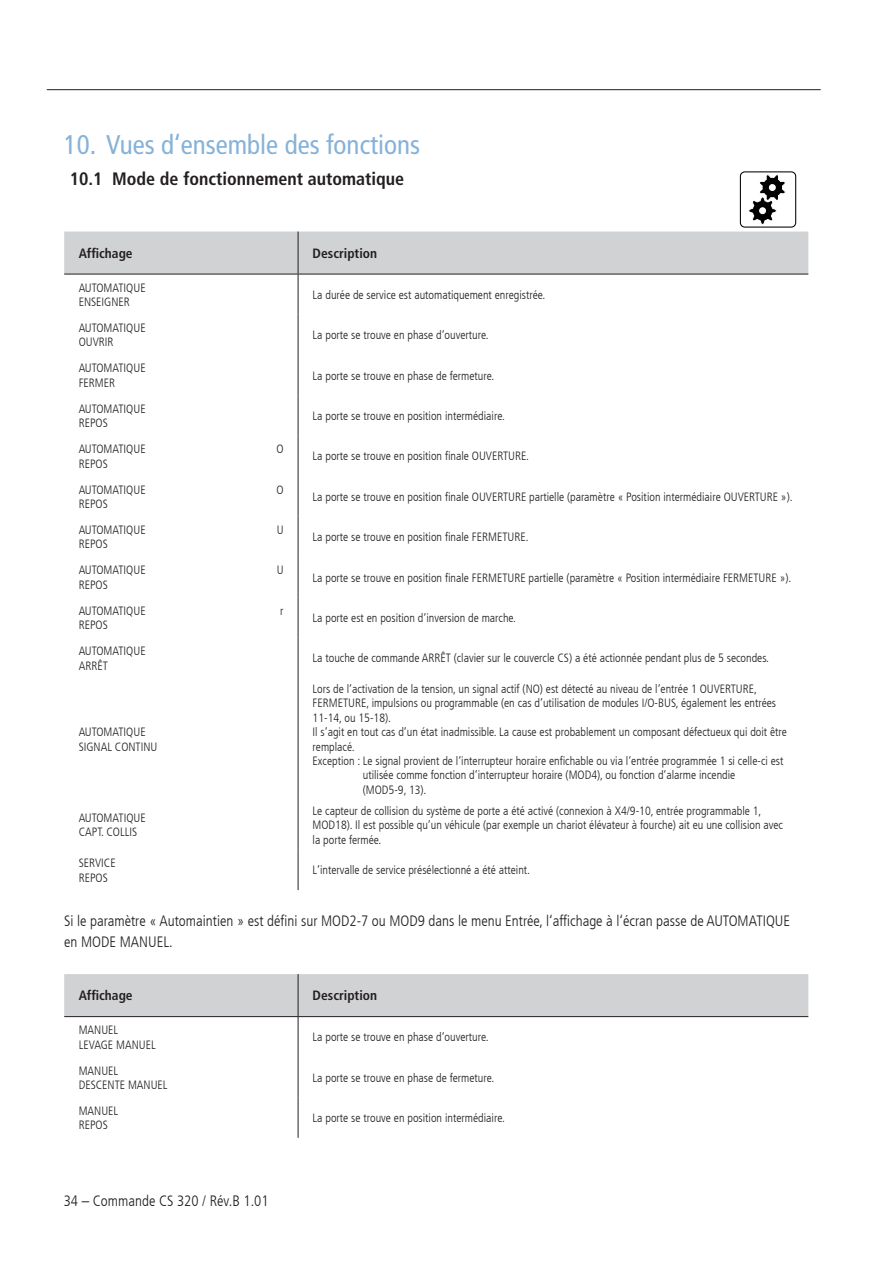
<style>
.page{position:relative;width:893px;height:1263px;background:#fff}
.page>*{position:absolute;margin:0;border:0;box-sizing:border-box;transform-origin:0 0}
.t1{font:condensed 27px "Frutiger LT Com";color:#86b2d9}
.t2{font:700 condensed 18px "Frutiger LT Com";color:#231f20}
.t3{font:300 condensed 15px/21px "Frutiger LT Com";color:#231f20}
.t4{font:700 condensed 13.5px "Frutiger LT Com";color:#231f20}
.t5{font:300 condensed 12px/14.4px "Frutiger LT Com";color:#231f20}
</style>
<div class="page">
<hr style="left:47px;top:89px;width:774px;height:1px;background:#231f20">
<div style="left:64px;top:232px;width:744px;height:42px;background:#d1d2d4"></div>
<hr style="left:298px;top:232px;width:1px;height:42px;background:#231f20">
<hr style="left:64px;top:274px;width:234px;height:1px;background:#231f20">
<hr style="left:298px;top:274px;width:510px;height:1px;background:#231f20">
<hr style="left:298px;top:274px;width:1px;height:40px;background:#231f20">
<hr style="left:298px;top:314px;width:1px;height:41px;background:#231f20">
<hr style="left:298px;top:355px;width:1px;height:40px;background:#231f20">
<hr style="left:298px;top:395px;width:1px;height:41px;background:#231f20">
<hr style="left:298px;top:436px;width:1px;height:40px;background:#231f20">
<hr style="left:298px;top:476px;width:1px;height:40px;background:#231f20">
<hr style="left:298px;top:516px;width:1px;height:41px;background:#231f20">
<hr style="left:298px;top:557px;width:1px;height:40px;background:#231f20">
<hr style="left:298px;top:597px;width:1px;height:41px;background:#231f20">
<hr style="left:298px;top:638px;width:1px;height:40px;background:#231f20">
<hr style="left:298px;top:678px;width:1px;height:122px;background:#231f20">
<hr style="left:298px;top:800px;width:1px;height:50px;background:#231f20">
<hr style="left:298px;top:850px;width:1px;height:40px;background:#231f20">
<div style="left:64px;top:974px;width:744px;height:42px;background:#d1d2d4"></div>
<hr style="left:298px;top:974px;width:1px;height:42px;background:#231f20">
<hr style="left:64px;top:1016px;width:234px;height:1px;background:#231f20">
<hr style="left:298px;top:1016px;width:510px;height:1px;background:#231f20">
<hr style="left:298px;top:1017px;width:1px;height:40px;background:#231f20">
<hr style="left:298px;top:1057px;width:1px;height:40px;background:#231f20">
<hr style="left:298px;top:1097px;width:1px;height:41px;background:#231f20">
<div style="left:740px;top:171px;width:56px;height:57px;border:1px solid #000;border-radius:4px"></div>
<svg style="left:749px;top:174px;width:37px;height:51px"></svg>
<h1 class="t1" style="left:64px;top:129px;width:358px">10. Vues d‘ensemble des fonctions</h1>
<h2 class="t2" style="left:70px;top:168px;width:336px">10.1 Mode de fonctionnement automatique</h2>
<p class="t4" style="left:79px;top:245px;width:55px">Affichage</p>
<p class="t4" style="left:313px;top:245px;width:66px">Description</p>
<p class="t5" style="left:79px;top:280px;width:68px">AUTOMATIQUE<br>ENSEIGNER</p>
<p class="t5" style="left:313px;top:288px;width:234px">La durée de service est automatiquement enregistrée.</p>
<p class="t5" style="left:79px;top:321px;width:68px">AUTOMATIQUE<br>OUVRIR</p>
<p class="t5" style="left:313px;top:328px;width:178px">La porte se trouve en phase d‘ouverture.</p>
<p class="t5" style="left:79px;top:361px;width:68px">AUTOMATIQUE<br>FERMER</p>
<p class="t5" style="left:313px;top:368px;width:183px">La porte se trouve en phase de fermeture.</p>
<p class="t5" style="left:79px;top:401px;width:68px">AUTOMATIQUE<br>REPOS</p>
<p class="t5" style="left:313px;top:409px;width:194px">La porte se trouve en position intermédiaire.</p>
<p class="t5" style="left:79px;top:442px;width:68px">AUTOMATIQUE</p>
<p class="t5" style="left:276px;top:442px;width:9px">O</p>
<p class="t5" style="left:79px;top:456px;width:31px">REPOS</p>
<p class="t5" style="left:313px;top:449px;width:218px">La porte se trouve en position finale OUVERTURE.</p>
<p class="t5" style="left:79px;top:482px;width:68px">AUTOMATIQUE</p>
<p class="t5" style="left:276px;top:482px;width:9px">O</p>
<p class="t5" style="left:79px;top:497px;width:31px">REPOS</p>
<p class="t5" style="left:79px;top:523px;width:68px">AUTOMATIQUE</p>
<p class="t5" style="left:277px;top:523px;width:8px">U</p>
<p class="t5" style="left:79px;top:537px;width:31px">REPOS</p>
<p class="t5" style="left:79px;top:563px;width:68px">AUTOMATIQUE</p>
<p class="t5" style="left:277px;top:563px;width:8px">U</p>
<p class="t5" style="left:79px;top:577px;width:31px">REPOS</p>
<p class="t5" style="left:79px;top:603px;width:68px">AUTOMATIQUE</p>
<p class="t5" style="left:280px;top:603px;width:5px">r</p>
<p class="t5" style="left:79px;top:618px;width:31px">REPOS</p>
<p class="t5" style="left:313px;top:489px;width:482px">La porte se trouve en position finale OUVERTURE partielle (paramètre « Position intermédiaire OUVERTURE »).</p>
<p class="t5" style="left:313px;top:530px;width:217px">La porte se trouve en position finale FERMETURE.</p>
<p class="t5" style="left:313px;top:570px;width:480px">La porte se trouve en position finale FERMETURE partielle (paramètre « Position intermédiaire FERMETURE »).</p>
<p class="t5" style="left:313px;top:611px;width:205px">La porte est en position d‘inversion de marche.</p>
<p class="t5" style="left:79px;top:644px;width:68px">AUTOMATIQUE<br>ARRÊT</p>
<p class="t5" style="left:313px;top:651px;width:458px">La touche de commande ARRÊT (clavier sur le couvercle CS) a été actionnée pendant plus de 5 secondes.</p>
<p class="t5" style="left:79px;top:725px;width:80px">AUTOMATIQUE<br>SIGNAL CONTINU</p>
<p class="t5" style="left:313px;top:682px;width:446px">Lors de l‘activation de la tension, un signal actif (NO) est détecté au niveau de l‘entrée 1 OUVERTURE,</p>
<p class="t5" style="left:313px;top:696px;width:465px">FERMETURE, impulsions ou programmable (en cas d‘utilisation de modules I/O-BUS, également les entrées</p>
<p class="t5" style="left:313px;top:711px;width:80px">11-14, ou 15-18).</p>
<p class="t5" style="left:313px;top:725px;width:476px">Il s‘agit en tout cas d‘un état inadmissible. La cause est probablement un composant défectueux qui doit être</p>
<p class="t5" style="left:313px;top:739px;width:43px">remplacé.</p>
<p class="t5" style="left:313px;top:754px;width:472px">Exception : Le signal provient de l‘interrupteur horaire enfichable ou via l‘entrée programmée 1 si celle-ci est</p>
<p class="t5" style="left:363px;top:768px;width:374px">utilisée comme fonction d‘interrupteur horaire (MOD4), ou fonction d‘alarme incendie</p>
<p class="t5" style="left:363px;top:783px;width:65px">(MOD5-9, 13).</p>
<p class="t5" style="left:79px;top:811px;width:68px">AUTOMATIQUE<br>CAPT. COLLIS</p>
<p class="t5" style="left:313px;top:804px;width:472px">Le capteur de collision du système de porte a été activé (connexion à X4/9-10, entrée programmable 1,<br>MOD18). Il est possible qu‘un véhicule (par exemple un chariot élévateur à fourche) ait eu une collision avec la porte fermée.</p>
<p class="t5" style="left:79px;top:856px;width:38px">SERVICE<br>REPOS</p>
<p class="t5" style="left:313px;top:863px;width:219px">L‘intervalle de service présélectionné a été atteint.</p>
<p class="t3" style="left:64px;top:910px;width:727px">Si le paramètre « Automaintien » est défini sur MOD2-7 ou MOD9 dans le menu Entrée, l‘affichage à l‘écran passe de AUTOMATIQUE en MODE MANUEL.</p>
<p class="t4" style="left:79px;top:988px;width:56px">Affichage</p>
<p class="t4" style="left:313px;top:988px;width:66px">Description</p>
<p class="t5" style="left:79px;top:1023px;width:79px">MANUEL<br>LEVAGE MANUEL</p>
<p class="t5" style="left:313px;top:1030px;width:178px">La porte se trouve en phase d‘ouverture.</p>
<p class="t5" style="left:79px;top:1063px;width:90px">MANUEL<br>DESCENTE MANUEL</p>
<p class="t5" style="left:313px;top:1070px;width:183px">La porte se trouve en phase de fermeture.</p>
<p class="t5" style="left:79px;top:1104px;width:41px">MANUEL<br>REPOS</p>
<p class="t5" style="left:313px;top:1111px;width:194px">La porte se trouve en position intermédiaire.</p>
<p class="t3" style="left:64px;top:1191px;width:206px">34 – Commande CS 320 / Rév.B 1.01</p>
</div>
